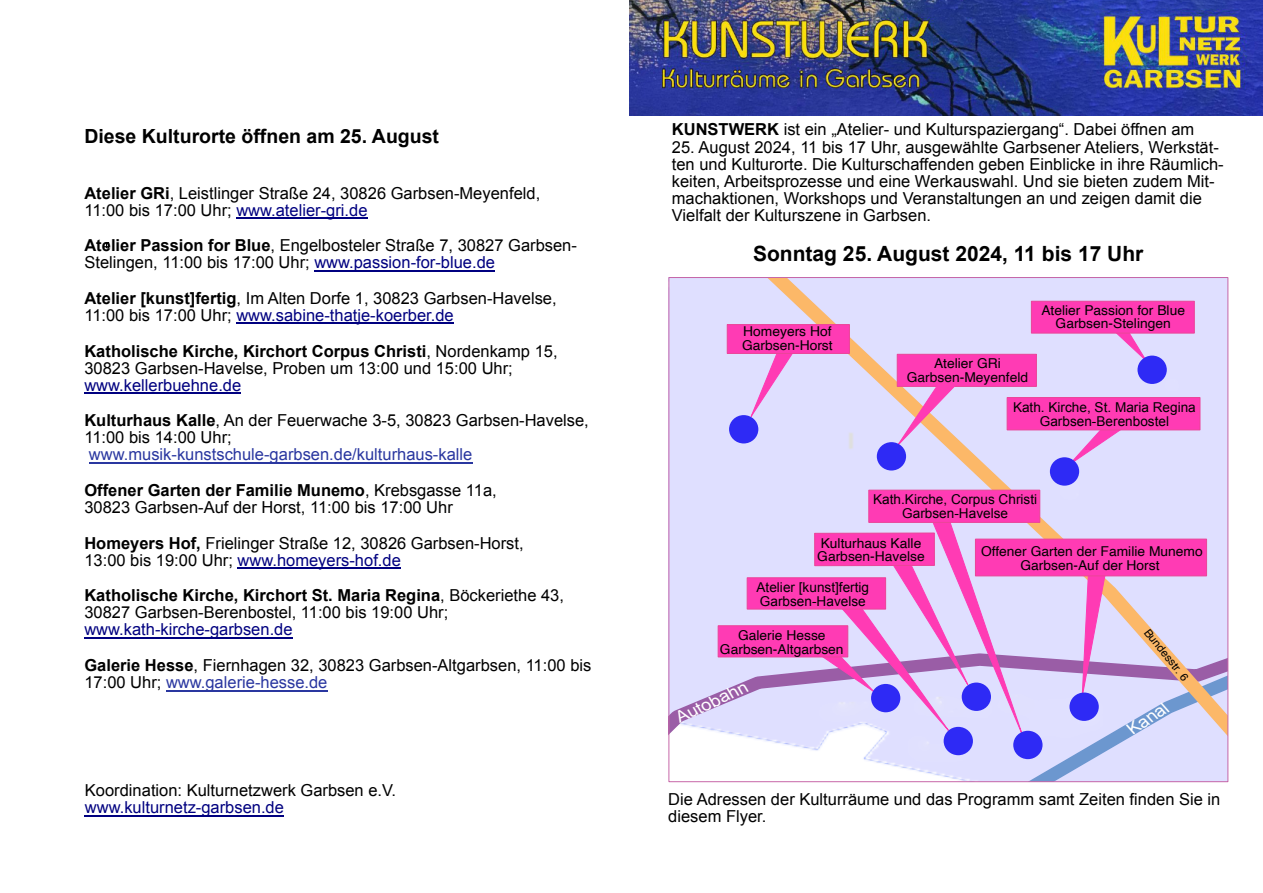
<style>
.page{position:relative;width:1263px;height:893px;background:#fff}
.page>*{position:absolute;margin:0;border:0;box-sizing:border-box;transform-origin:0 0}
.t1{font:700 21px "Arial";color:#000}
.t2{font:700 19.5px "Arial";color:#000}
.t3{font:italic 16.8px "Arial";color:#fff;scale:1.06 1}
.t4{font:16.5px/17.1px "Arial";color:#000}
.t5{font:16.5px/35.7px "Arial";color:#2a37a0}
.t6{font:700 16.5px/35.7px "Arial";color:#000}
.t7{font:16.5px "Arial";color:#000080}
.t8{font:16.5px "Arial";color:#fff;scale:1.1 1}
.t9{font:13.65px/13.6px "Helvetica";color:#000;text-align:center}
.t10{font:13.65px/14.1px "Arial";color:#000;text-align:center}
.t11{font:11.1px "Helvetica";color:#000}
.s1{font-weight:700}
.s2{color:#000080}
.s3{font-weight:700;color:#000}
.s4{color:#000}
.s5{font-weight:400}
.s6{font-weight:400;color:#000080}
</style>
<div class="page">
<img style="left:630px;top:0;width:633px;height:115px">
<hr style="left:85px;top:815px;width:199px;height:1px;background:#000080">
<svg style="left:106px;top:242px;width:3px;height:6px"></svg>
<div style="left:671px;top:279px;width:555px;height:470px;background:#dfdfff"></div>
<div style="left:747px;top:577px;width:139px;height:32px;background:#ff3bb4;border:1px solid #ec4599"></div>
<div style="left:868px;top:490px;width:172px;height:33px;background:#ff3bb4;border:1px solid #ec4599"></div>
<div style="left:897px;top:354px;width:140px;height:33px;background:#ff3bb4;border:1px solid #ec4599"></div>
<svg style="left:896px;top:368px;width:67px;height:78px"></svg>
<svg style="left:1100px;top:333px;width:47px;height:28px"></svg>
<div style="left:1031px;top:301px;width:163px;height:32px;background:#ff3bb4;border:1px solid #ec4599"></div>
<svg style="left:750px;top:354px;width:50px;height:63px;background:#e4c2f1"></svg>
<div style="left:727px;top:324px;width:123px;height:30px;background:#ff3bb4;border:1px solid #ec4599"></div>
<svg style="left:809px;top:510px;width:419px;height:272px;background:#e1b4e5"></svg>
<div style="left:718px;top:625px;width:130px;height:32px;background:#ff3bb4;border:1px solid #ec4599"></div>
<svg style="left:1069px;top:430px;width:61px;height:35px;background:#e4bff0"></svg>
<div style="left:1007px;top:397px;width:193px;height:33px;background:#ff3bb4;border:1px solid #ec4599"></div>
<div style="left:1069px;top:692px;width:30px;height:29px;background:#2e2af5;border-radius:50%"></div>
<div style="left:1013px;top:731px;width:29px;height:28px;background:#2e2af5;border-radius:50%"></div>
<div style="left:962px;top:683px;width:29px;height:28px;background:#2e2af5;border-radius:50%"></div>
<div style="left:944px;top:727px;width:29px;height:28px;background:#2e2af5;border-radius:50%"></div>
<div style="left:871px;top:684px;width:29px;height:28px;background:#2e2af5;border-radius:50%"></div>
<div style="left:1050px;top:457px;width:29px;height:29px;background:#2e2af5;border-radius:50%"></div>
<div style="left:1137px;top:356px;width:30px;height:28px;background:#2e2af5;border-radius:50%"></div>
<div style="left:877px;top:442px;width:29px;height:28px;background:#2e2af5;border-radius:50%"></div>
<div style="left:729px;top:415px;width:29px;height:28px;background:#2e2af5;border-radius:50%"></div>
<hr style="left:236px;top:217px;width:131px;height:2px;background:#000080">
<hr style="left:314px;top:270px;width:181px;height:1px;background:#000080">
<hr style="left:236px;top:323px;width:218px;height:1px;background:#000080">
<hr style="left:84px;top:392px;width:157px;height:2px;background:#000080">
<hr style="left:89px;top:462px;width:383px;height:1px;background:#2a37a0">
<hr style="left:238px;top:567px;width:163px;height:2px;background:#000080">
<hr style="left:84px;top:637px;width:209px;height:1px;background:#000080">
<hr style="left:166px;top:690px;width:161px;height:1px;background:#2a37a0">
<p class="t2" style="left:84px;top:128px;width:356px">Diese Kulturorte öffnen am 25. August</p>
<p class="t4" style="left:84px;top:186px;width:457px"><span class="s1">Atelier GRi</span>, Leistlinger Straße 24, 30826 Garbsen-Meyenfeld,<br>11:00 bis 17:00 Uhr; <span class="s2">www.atelier-gri.de</span></p>
<p class="t4" style="left:84px;top:238px;width:494px"><span class="s1">Atelier Passion for Blue</span>, Engelbosteler Straße 7, 30827 Garbsen-<br>Stelingen, 11:00 bis 17:00 Uhr; <span class="s2">www.passion-for-blue.de</span></p>
<p class="t4" style="left:84px;top:291px;width:474px"><span class="s1">Atelier [kunst]fertig</span>, Im Alten Dorfe 1, 30823 Garbsen-Havelse,<br>11:00 bis 17:00 Uhr; <span class="s2">www.sabine-thatje-koerber.de</span></p>
<p class="t4" style="left:84px;top:344px;width:475px"><span class="s1">Katholische Kirche, Kirchort Corpus Christi</span>, Nordenkamp 15,<br>30823 Garbsen-Havelse, Proben um 13:00 und 15:00 Uhr;</p>
<p class="t4" style="left:84px;top:369px;width:506px;line-height:35.7px"><span class="s2">www.kellerbuehne.de<br></span><span class="s1">Kulturhaus Kalle</span>, An der Feuerwache 3-5, 30823 Garbsen-Havelse,</p>
<p class="t4" style="left:84px;top:431px;width:149px">11:00 bis 14:00 Uhr;</p>
<p class="t5" style="left:84px;top:438px;width:414px">www.musik-kunstschule-garbsen.de/kulturhaus-kalle<br><span class="s3">Offener Garten der Familie Munemo</span><span class="s4">, Krebsgasse 11a,</span></p>
<p class="t4" style="left:84px;top:491px;width:441px;line-height:35.7px">30823 Garbsen-Auf der Horst, 11:00 bis 17:00 Uhr<br><span class="s1">Homeyers Hof,</span> Frielinger Straße 12, 30826 Garbsen-Horst,</p>
<p class="t6" style="left:84px;top:544px;width:481px"><span class="s5">13:00 bis 19:00 Uhr;</span> <span class="s6">www.homeyers-hof.de<br></span>Katholische Kirche, Kirchort St. Maria Regina<span class="s5">, Böckeriethe 43,</span></p>
<p class="t4" style="left:84px;top:606px;width:365px">30827 Garbsen-Berenbostel, 11:00 bis 19:00 Uhr;</p>
<p class="t4" style="left:84px;top:613px;width:508px;line-height:35.7px"><span class="s2">www.kath-kirche-garbsen.de<br></span><span class="s1">Galerie Hesse</span>, Fiernhagen 32, 30823 Garbsen-Altgarbsen, 11:00 bis</p>
<p class="t5" style="left:84px;top:666px;width:245px"><span class="s4">17:00 Uhr;</span> www.galerie-hesse.de</p>
<p class="t4" style="left:85px;top:783px;width:313px">Koordination: Kulturnetzwerk Garbsen e.V.</p>
<p class="t7" style="left:85px;top:801px;width:201px">www.kulturnetz-garbsen.de</p>
<p class="t4" style="left:672px;top:123px;width:524px"><span class="s1">KUNSTWERK</span> ist ein „Atelier- und Kulturspaziergang“. Dabei öffnen am</p>
<p class="t4" style="left:672px;top:140px;width:553px">25. August 2024, 11 bis 17 Uhr, ausgewählte Garbsener Ateliers, Werkstät&shy;ten und Kulturorte. Die Kulturschaffenden geben Einblicke in ihre Räumlich&shy;keiten, Arbeitsprozesse und eine Werkauswahl. Und sie bieten zudem Mit&shy;machaktionen, Workshops und Veranstaltungen an und zeigen damit die Vielfalt der Kulturszene in Garbsen.</p>
<p class="t1" style="left:753px;top:246px;width:392px">Sonntag 25. August 2024, 11 bis 17 Uhr</p>
<p class="t9" style="left:742px;top:325px;width:92px;text-align:left">Homeyers Hof<br>Garbsen-Horst</p>
<p class="t9" style="left:907px;top:357px;width:123px">Atelier GRi<br>Garbsen-Meyenfeld</p>
<p class="t9" style="left:1041px;top:304px;width:145px">Atelier Passion for Blue<br>Garbsen-Stelingen</p>
<p class="t10" style="left:1013px;top:402px;width:184px">Kath. Kirche, St. Maria Regina<br>Garbsen-Berenbostel</p>
<p class="t10" style="left:873px;top:493px;width:165px">Kath.Kirche, Corpus Christi<br>Garbsen-Havelse</p>
<p class="t9" style="left:817px;top:537px;width:109px;text-align:left">Kulturhaus Kalle<br>Garbsen-Havelse</p>
<p class="t9" style="left:981px;top:545px;width:223px">Offener Garten der Familie Munemo<br>Garbsen-Auf der Horst</p>
<p class="t10" style="left:756px;top:581px;width:114px;text-align:left">Atelier [kunst]fertig<br>Garbsen-Havelse</p>
<p class="t9" style="left:720px;top:629px;width:125px">Galerie Hesse<br>Garbsen-Altgarbsen</p>
<p class="t8" style="left:675px;top:712px;width:72px;rotate:-25deg">Autobahn</p>
<p class="t11" style="left:1150px;top:627px;width:65px;rotate:51deg">Bundesstr. 6</p>
<p class="t3" style="left:1126px;top:725px;width:44px;rotate:-33deg">Kanal</p>
<p class="t4" style="left:668px;top:792px;width:554px">Die Adressen der Kulturräume und das Programm samt Zeiten finden Sie in diesem Flyer.</p>
</div>
